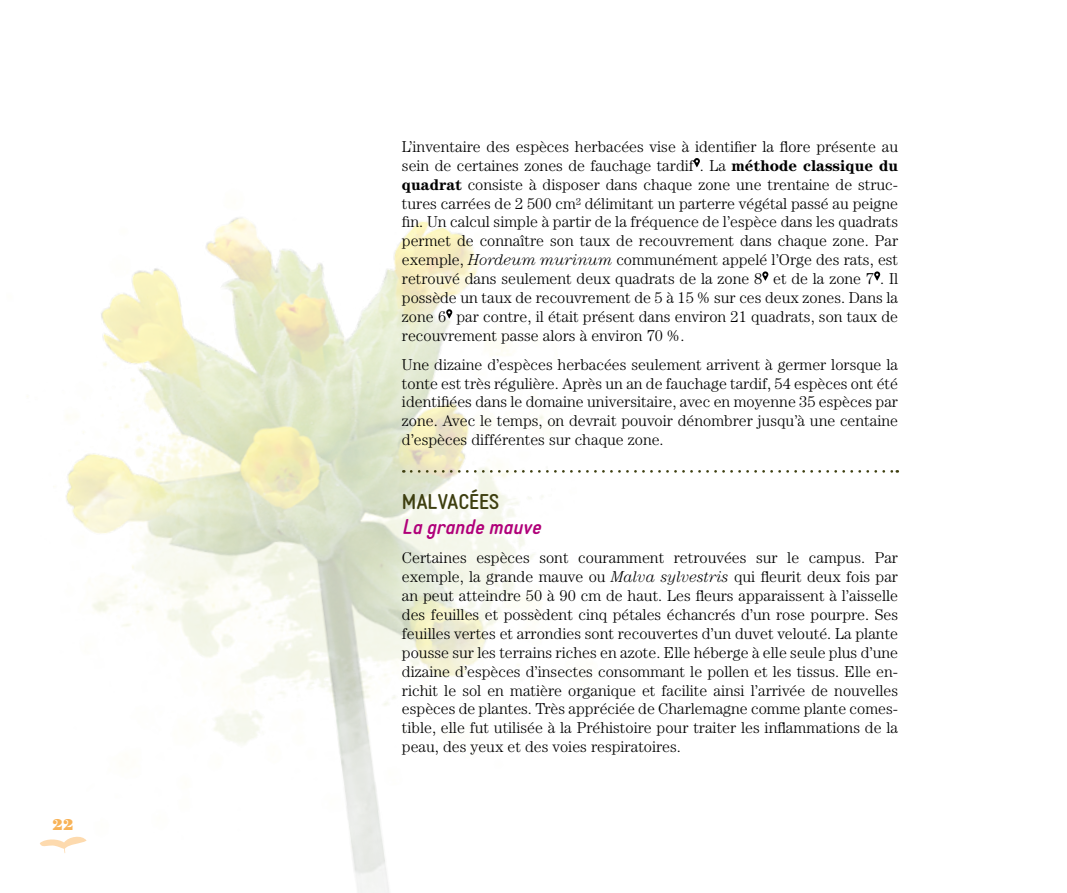
<style>
.page{position:relative;width:1067px;height:893px;background:#fff}
.page>*{position:absolute;margin:0;border:0;box-sizing:border-box;transform-origin:0 0}
.t1{font:italic 700 21px/25.2px "Static";color:#b00079}
.t2{font:300 15.75px/18.9px "Century";color:#000;text-align:justify}
.t3{font:900 15.75px "Century";color:#f8b358}
.s1{font-weight:700}
.s2{font-style:italic}
.s3{font-style:normal;color:#3e3f10}
</style>
<div class="page">
<img style="left:27px;top:217px;width:524px;height:676px">
<svg style="left:694px;top:158px;width:6px;height:9px"></svg>
<svg style="left:762px;top:271px;width:6px;height:10px"></svg>
<svg style="left:874px;top:271px;width:6px;height:10px"></svg>
<svg style="left:446px;top:309px;width:6px;height:10px"></svg>
<svg style="left:411px;top:470px;width:486px;height:3px"></svg>
<svg style="left:40px;top:834px;width:47px;height:21px"></svg>
<p class="t3" style="left:53px;top:815px;width:23px">22</p>
<p class="t2" style="left:402px;top:137px;width:497px">L’inventaire des espèces herbacées vise à identifier la flore présente au sein de certaines zones de fauchage tardif . La <span class="s1">méthode classique du quadrat</span> consiste à disposer dans chaque zone une trentaine de struc&shy;tures carrées de 2 500 cm² délimitant un parterre végétal passé au peigne fin. Un calcul simple à partir de la fréquence de l’espèce dans les quadrats permet de connaître son taux de recouvrement dans chaque zone. Par exemple, <span class="s2">Hordeum murinum</span> communément appelé l’Orge des rats, est retrouvé dans seulement deux quadrats de la zone 8 et de la zone 7 . Il possède un taux de recouvrement de 5 à 15 % sur ces deux zones. Dans la zone 6 par contre, il était présent dans environ 21 quadrats, son taux de recouvrement passe alors à environ 70 %.</p>
<p class="t2" style="left:402px;top:355px;width:497px">Une dizaine d’espèces herbacées seulement arrivent à germer lorsque la tonte est très régulière. Après un an de fauchage tardif, 54 espèces ont été identifiées dans le domaine universitaire, avec en moyenne 35 espèces par zone. Avec le temps, on devrait pouvoir dénombrer jusqu’à une centaine d’espèces différentes sur chaque zone.</p>
<p class="t1" style="left:402px;top:490px;width:140px"><span class="s3">MALVACÉES<br></span>La grande mauve</p>
<p class="t2" style="left:402px;top:548px;width:497px">Certaines espèces sont couramment retrouvées sur le campus. Par exemple, la grande mauve ou <span class="s2">Malva sylvestris</span> qui fleurit deux fois par an peut atteindre 50 à 90 cm de haut. Les fleurs apparaissent à l’aisselle des feuilles et possèdent cinq pétales échancrés d’un rose pourpre. Ses feuilles vertes et arrondies sont recouvertes d’un duvet velouté. La plante pousse sur les terrains riches en azote. Elle héberge à elle seule plus d’une dizaine d’espèces d’insectes consommant le pollen et les tissus. Elle en&shy;richit le sol en matière organique et facilite ainsi l’arrivée de nouvelles espèces de plantes. Très appréciée de Charlemagne comme plante comes&shy;tible, elle fut utilisée à la Préhistoire pour traiter les inflammations de la peau, des yeux et des voies respiratoires.</p>
</div>
